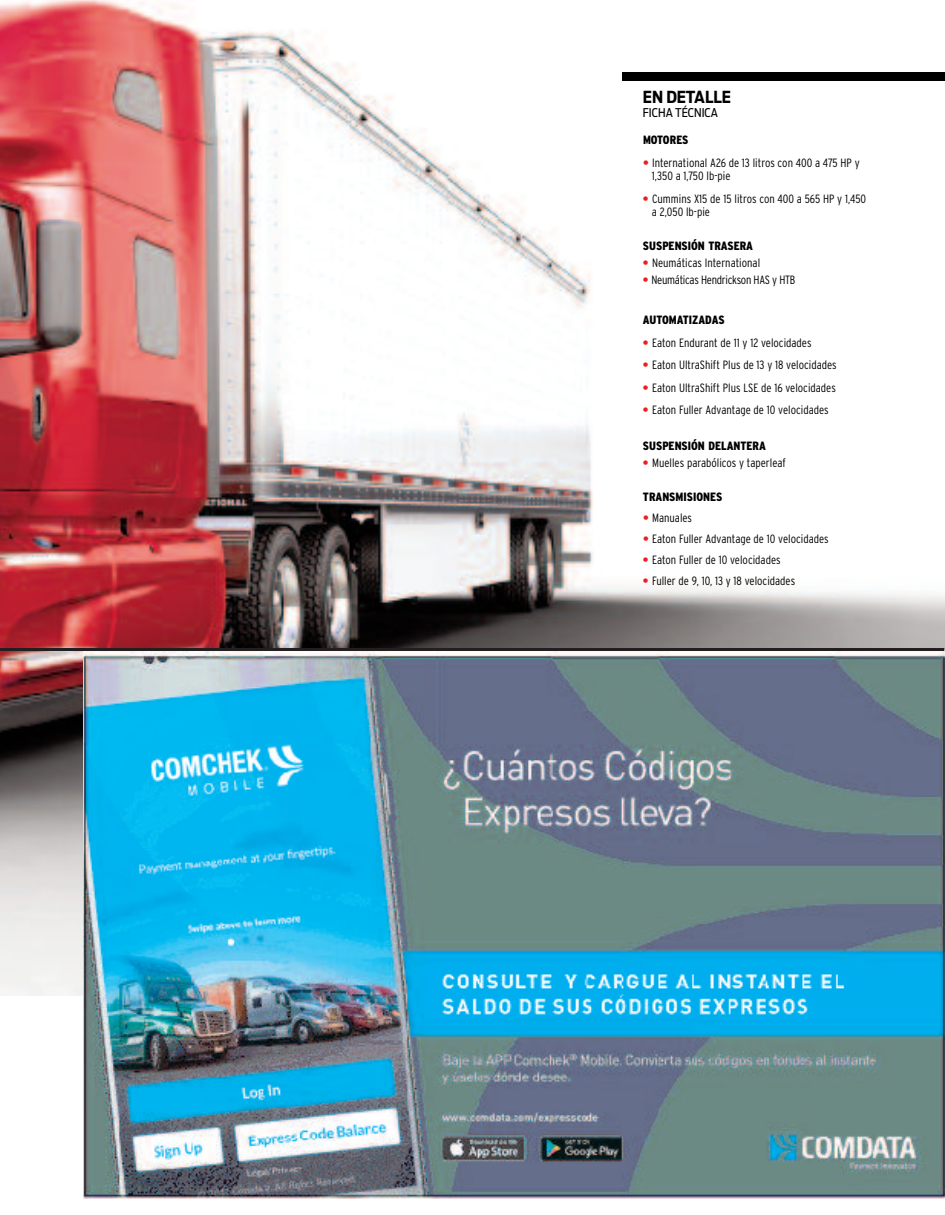
<style>
.page{position:relative;width:945px;height:1215px;background:#fff}
.page>*{position:absolute;margin:0;border:0;box-sizing:border-box;transform-origin:0 0}
.t1{font:700 16.5px "Antenna Cond";color:#000}
.t2{font:300 condensed 12px/13.5px "Interstate";color:#000}
.t3{font:900 condensed 12px "Interstate";color:#000}
.t4{font:300 condensed 12px "Interstate";letter-spacing:-.025em;color:#000}
.t5{font:12px "Antenna Cond";color:#000}
.s1{font-weight:900;color:#ee1d23}
</style>
<div class="page">
<img style="left:0;top:0;width:945px;height:996px">
<div style="left:622px;top:72px;width:323px;height:9px;background:#000"></div>
<img style="left:84px;top:650px;width:861px;height:548px">
<hr style="left:0;top:648px;width:944px;height:3px;background:#231f20">
<h1 class="t1" style="left:643px;top:87px;width:90px">EN DETALLE</h1>
<p class="t5" style="left:643px;top:106px;width:76px">FICHA TÉCNICA</p>
<p class="t3" style="left:643px;top:133px;width:47px">MOTORES</p>
<p class="t2" style="left:652px;top:156px;width:209px;text-indent:-9px"><span class="s1">•</span> International A26 de 13 litros con 400 a 475 HP y<br>1,350 a 1,750 lb-pie</p>
<p class="t2" style="left:652px;top:192px;width:216px;text-indent:-9px"><span class="s1">•</span> Cummins X15 de 15 litros con 400 a 565 HP y 1,450 a 2,050 lb-pie</p>
<p class="t3" style="left:643px;top:239px;width:112px">SUSPENSIÓN TRASERA</p>
<p class="t2" style="left:643px;top:256px;width:119px"><span class="s1">•</span> Neumáticas International</p>
<p class="t4" style="left:643px;top:273px;width:154px"><span class="s1">•</span> Neumáticas Hendrickson HAS y HTB</p>
<p class="t3" style="left:643px;top:313px;width:83px">AUTOMATIZADAS</p>
<p class="t2" style="left:643px;top:336px;width:170px"><span class="s1">•</span> Eaton Endurant de 11 y 12 velocidades</p>
<p class="t2" style="left:643px;top:358px;width:195px"><span class="s1">•</span> Eaton UltraShift Plus de 13 y 18 velocidades</p>
<p class="t2" style="left:643px;top:381px;width:194px"><span class="s1">•</span> Eaton UltraShift Plus LSE de 16 velocidades</p>
<p class="t2" style="left:643px;top:403px;width:187px"><span class="s1">•</span> Eaton Fuller Advantage de 10 velocidades</p>
<p class="t3" style="left:643px;top:439px;width:124px">SUSPENSIÓN DELANTERA</p>
<p class="t2" style="left:643px;top:456px;width:144px"><span class="s1">•</span> Muelles parabólicos y taperleaf</p>
<p class="t3" style="left:643px;top:490px;width:81px">TRANSMISIONES</p>
<p class="t2" style="left:643px;top:511px;width:51px"><span class="s1">•</span> Manuales</p>
<p class="t2" style="left:643px;top:532px;width:187px"><span class="s1">•</span> Eaton Fuller Advantage de 10 velocidades</p>
<p class="t2" style="left:643px;top:553px;width:139px"><span class="s1">•</span> Eaton Fuller de 10 velocidades</p>
<p class="t2" style="left:643px;top:574px;width:154px"><span class="s1">•</span> Fuller de 9, 10, 13 y 18 velocidades</p>
</div>
